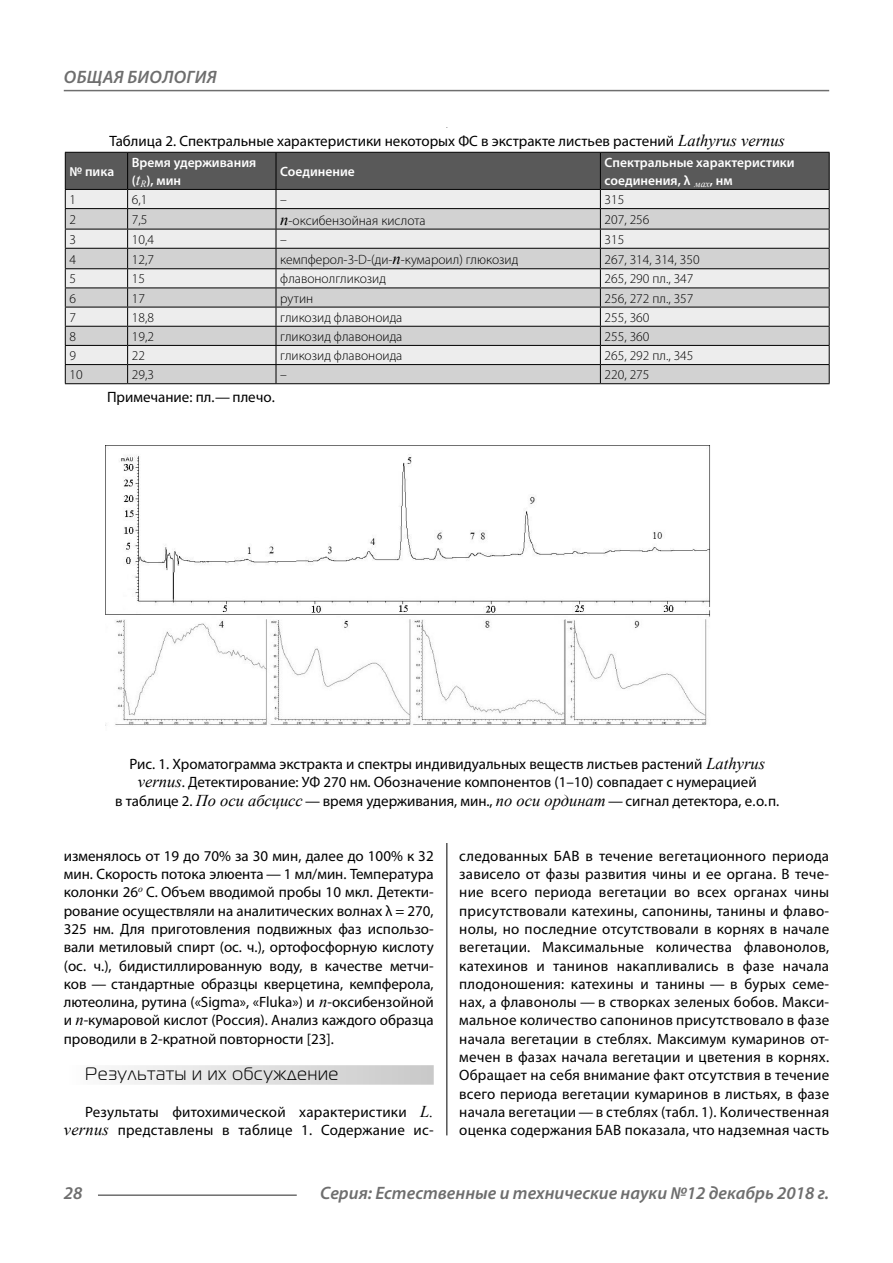
<style>
.page{position:relative;width:893px;height:1263px;background:#fff}
.page>*{position:absolute;margin:0;border:0;box-sizing:border-box;transform-origin:0 0}
.t1{font:italic 600 18px "Myriad Pro";color:#6e6e6e}
.Subheader{font:18px "Magistral C";letter-spacing:.05em;color:#000}
.t2{font:italic 600 18px "Myriad Pro";letter-spacing:.02em;color:#6e6e6e}
.Normal{font:15px/18.3px "Myriad Pro";letter-spacing:.015em;color:#000;text-align:justify}
.podpis{font:15px/18.3px "Myriad Pro";color:#000;text-align:center}
.Tab_content{font:300 13.5px "Myriad Pro";color:#000}
.Tab_header{font:600 13.5px/18px "Myriad Pro";color:#fff}
.s1{font-family:"Times New Roman";font-style:italic;font-size:16.5px}
.s2{font-family:"Times New Roman";font-weight:400;font-style:italic;font-size:16.5px}
</style>
<div class="page">
<hr style="left:446px;top:128px;width:1px;height:1007px;background:#000">
<hr style="left:64px;top:90px;width:765px;height:1px;background:#6e6e6e">
<div style="left:64px;top:1065px;width:370px;height:20px;background:linear-gradient(to right,#fdfdfd,#c8c8c8)"></div>
<svg style="left:65px;top:153px;width:765px;height:230px;background:#c0c0c0"></svg>
<hr style="left:65px;top:383px;width:63px;height:1px;background:#000">
<hr style="left:128px;top:383px;width:148px;height:1px;background:#000">
<hr style="left:276px;top:383px;width:324px;height:1px;background:#000">
<hr style="left:600px;top:383px;width:230px;height:1px;background:#000">
<hr style="left:65px;top:152px;width:63px;height:1px;background:#000">
<hr style="left:65px;top:153px;width:1px;height:36px;background:#000">
<hr style="left:128px;top:152px;width:148px;height:1px;background:#000">
<hr style="left:276px;top:152px;width:324px;height:1px;background:#000">
<hr style="left:600px;top:152px;width:230px;height:1px;background:#000">
<hr style="left:829px;top:153px;width:1px;height:36px;background:#000">
<hr style="left:65px;top:189px;width:63px;height:1px;background:#000">
<hr style="left:128px;top:189px;width:148px;height:1px;background:#000">
<hr style="left:276px;top:189px;width:324px;height:1px;background:#000">
<hr style="left:600px;top:189px;width:230px;height:1px;background:#000">
<img style="left:106px;top:446px;width:604px;height:289px">
<hr style="left:98px;top:1194px;width:199px;height:2px;background:#6e6e6e">
<p class="t2" style="left:64px;top:66px;width:154px">ОБЩАЯ БИОЛОГИЯ</p>
<p class="podpis" style="left:109px;top:131px;width:677px">Таблица 2. Спектральные характеристики некоторых ФС в экстракте листьев растений <span class="s1">Lathyrus vernus</span></p>
<p class="Tab_header" style="left:70px;top:162px;width:46px">№ пика</p>
<p class="Tab_header" style="left:132px;top:153px;width:126px">Время удерживания (<span class="s2">t</span><sub>R</sub>), мин</p>
<p class="Tab_header" style="left:280px;top:162px;width:76px">Соединение</p>
<p class="Tab_header" style="left:605px;top:153px;width:191px">Спектральные характеристики соединения, λ <sub>мах</sub>, нм</p>
<p class="Tab_content" style="left:70px;top:191px;width:8px">1</p>
<p class="Tab_content" style="left:132px;top:191px;width:17px">6,1</p>
<p class="Tab_content" style="left:280px;top:191px;width:8px">–</p>
<p class="Tab_content" style="left:605px;top:191px;width:21px">315</p>
<p class="Tab_content" style="left:70px;top:211px;width:8px">2</p>
<p class="Tab_content" style="left:132px;top:211px;width:17px">7,5</p>
<p class="Tab_content" style="left:280px;top:212px;width:147px"><span class="s2">п</span>-оксибензойная кислота</p>
<p class="Tab_content" style="left:605px;top:211px;width:46px">207, 256</p>
<p class="Tab_content" style="left:70px;top:231px;width:8px">3</p>
<p class="Tab_content" style="left:132px;top:231px;width:24px">10,4</p>
<p class="Tab_content" style="left:280px;top:231px;width:8px">–</p>
<p class="Tab_content" style="left:605px;top:231px;width:21px">315</p>
<p class="Tab_content" style="left:70px;top:251px;width:8px">4</p>
<p class="Tab_content" style="left:132px;top:251px;width:24px">12,7</p>
<p class="Tab_content" style="left:280px;top:252px;width:240px">кемпферол‑3-D-(ди-<span class="s2">п</span>-кумароил) глюкозид</p>
<p class="Tab_content" style="left:605px;top:251px;width:96px">267, 314, 314, 350</p>
<p class="Tab_content" style="left:70px;top:271px;width:8px">5</p>
<p class="Tab_content" style="left:132px;top:271px;width:15px">15</p>
<p class="Tab_content" style="left:280px;top:271px;width:107px">флавонолгликозид</p>
<p class="Tab_content" style="left:605px;top:271px;width:90px">265, 290 пл., 347</p>
<p class="Tab_content" style="left:70px;top:290px;width:8px">6</p>
<p class="Tab_content" style="left:132px;top:290px;width:15px">17</p>
<p class="Tab_content" style="left:280px;top:290px;width:34px">рутин</p>
<p class="Tab_content" style="left:605px;top:290px;width:90px">256, 272 пл., 357</p>
<p class="Tab_content" style="left:70px;top:309px;width:8px">7</p>
<p class="Tab_content" style="left:132px;top:309px;width:24px">18,8</p>
<p class="Tab_content" style="left:280px;top:309px;width:124px">гликозид флавоноида</p>
<p class="Tab_content" style="left:605px;top:309px;width:46px">255, 360</p>
<p class="Tab_content" style="left:70px;top:328px;width:8px">8</p>
<p class="Tab_content" style="left:132px;top:328px;width:24px">19,2</p>
<p class="Tab_content" style="left:280px;top:328px;width:124px">гликозид флавоноида</p>
<p class="Tab_content" style="left:605px;top:328px;width:46px">255, 360</p>
<p class="Tab_content" style="left:70px;top:347px;width:8px">9</p>
<p class="Tab_content" style="left:132px;top:347px;width:15px">22</p>
<p class="Tab_content" style="left:280px;top:347px;width:124px">гликозид флавоноида</p>
<p class="Tab_content" style="left:605px;top:347px;width:90px">265, 292 пл., 345</p>
<p class="Tab_content" style="left:70px;top:367px;width:15px">10</p>
<p class="Tab_content" style="left:132px;top:367px;width:24px">29,3</p>
<p class="Tab_content" style="left:280px;top:367px;width:8px">–</p>
<p class="Tab_content" style="left:605px;top:367px;width:46px">220, 275</p>
<p class="podpis" style="left:107px;top:388px;width:169px">Примечание: пл.— плечо.</p>
<p class="podpis" style="left:115px;top:754px;width:665px">Рис. 1. Хроматограмма экстракта и спектры индивидуальных веществ листьев растений <span class="s1">Lathyrus vernus</span>. Детектирование: УФ 270 нм. Обозначение компонентов (1–10) совпадает с нумерацией<br>в таблице 2. <span class="s1">По оси абсцисс</span> — время удерживания, мин., <span class="s1">по оси ординат</span> — сигнал детектора, е.о.п.</p>
<p class="Normal" style="left:64px;top:846px;width:371px">изменялось от 19 до 70% за 30 мин, далее до 100% к 32 мин. Скорость потока элюента — 1 мл/мин. Температура колонки 26<sup>о</sup> С. Объем вводимой пробы 10 мкл. Детекти&shy;рование осуществляли на аналитических волнах λ = 270, 325 нм. Для приготовления подвижных фаз использо&shy;вали метиловый спирт (ос. ч.), ортофосфорную кислоту (ос. ч.), бидистиллированную воду, в качестве метчи&shy;ков — стандартные образцы кверцетина, кемпферола, лютеолина, рутина («Sigma», «Fluka») и <span class="s1">п</span>-оксибензойной и <span class="s1">п</span>-кумаровой кислот (Россия). Анализ каждого образца проводили в 2-кратной повторности [23].</p>
<p class="Subheader" style="left:85px;top:1064px;width:255px">Результаты и их обсуждение</p>
<p class="Normal" style="left:64px;top:1103px;width:371px;text-align:right">Результаты фитохимической характеристики <span class="s1">L. vernus</span> представлены в таблице 1. Содержание ис-</p>
<p class="Normal" style="left:459px;top:846px;width:371px">следованных БАВ в течение вегетационного периода зависело от фазы развития чины и ее органа. В тече&shy;ние всего периода вегетации во всех органах чины присутствовали катехины, сапонины, танины и флаво&shy;нолы, но последние отсутствовали в корнях в начале вегетации. Максимальные количества флавонолов, катехинов и танинов накапливались в фазе начала плодоношения: катехины и танины — в бурых семе&shy;нах, а флавонолы — в створках зеленых бобов. Макси&shy;мальное количество сапонинов присутствовало в фазе начала вегетации в стеблях. Максимум кумаринов от&shy;мечен в фазах начала вегетации и цветения в корнях.<br>Обращает на себя внимание факт отсутствия в течение всего периода вегетации кумаринов в листьях, в фазе начала вегетации—в стеблях (табл. 1). Количественная оценка содержания БАВ показала, что надземная часть</p>
<p class="t1" style="left:64px;top:1182px;width:20px">28</p>
<p class="t1" style="left:320px;top:1182px;width:510px">Серия: Естественные и технические науки №12 декабрь 2018 г.</p>
</div>
